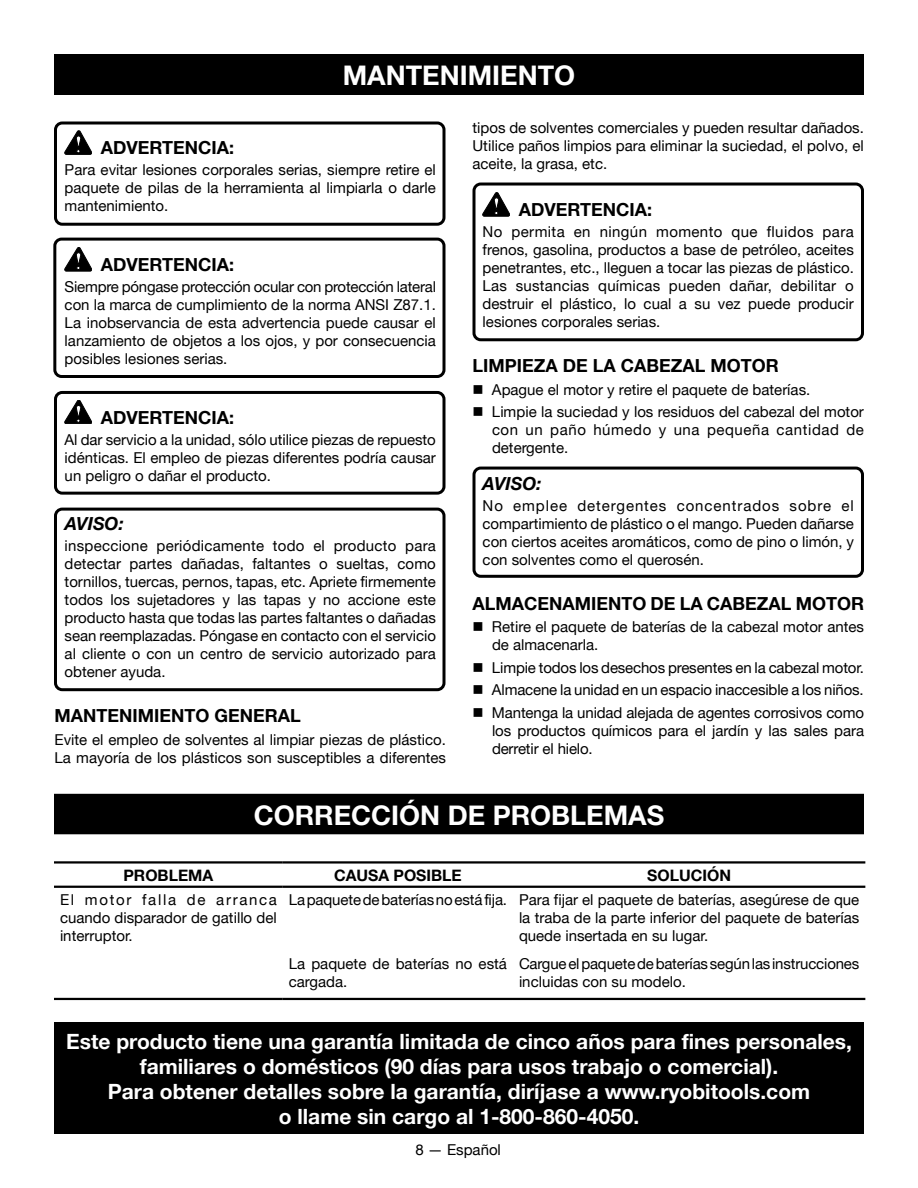
<style>
.page{position:relative;width:918px;height:1188px;background:#fff}
.page>*{position:absolute;margin:0;border:0;box-sizing:border-box;transform-origin:0 0}
.HEADING{font:700 27px "Helvetica Neue";color:#fff}
.Warning{font:700 21px/25.2px "Helvetica Neue";color:#fff;text-align:center}
.Heading_2{font:700 18px "Helvetica Neue";color:#000}
.Warning-2{font:700 18px "Helvetica Neue";color:#000}
.Notice{font:italic 700 18px "Helvetica Neue";color:#000}
.Body_text{font:700 15.75px "Helvetica Neue";color:#000}
.Warning_Text{font:15px/18px "Helvetica Neue";color:#000;text-align:justify}
.Body_text-2{font:15px/18px "Helvetica Neue";color:#000}
.bullets{font:15px/18px "Helvetica Neue";color:#000;text-align:justify}
</style>
<div class="page">
<svg style="left:483px;top:193px;width:27px;height:23px"></svg>
<svg style="left:65px;top:131px;width:27px;height:23px"></svg>
<svg style="left:65px;top:247px;width:27px;height:24px"></svg>
<svg style="left:65px;top:400px;width:27px;height:24px"></svg>
<div style="left:54px;top:122px;width:392px;height:104px;border:3px solid #000;border-radius:7px"></div>
<div style="left:53px;top:238px;width:393px;height:140px;border:3px solid #000;border-radius:7px"></div>
<div style="left:54px;top:391px;width:392px;height:104px;border:3px solid #000;border-radius:7px"></div>
<hr style="left:54px;top:861px;width:229px;height:3px;background:#000">
<hr style="left:283px;top:861px;width:230px;height:3px;background:#000">
<hr style="left:513px;top:861px;width:352px;height:3px;background:#000">
<hr style="left:54px;top:886px;width:229px;height:2px;background:#000">
<hr style="left:283px;top:886px;width:230px;height:2px;background:#000">
<hr style="left:513px;top:886px;width:352px;height:2px;background:#000">
<hr style="left:54px;top:998px;width:229px;height:2px;background:#000">
<hr style="left:283px;top:998px;width:230px;height:2px;background:#000">
<hr style="left:513px;top:998px;width:352px;height:2px;background:#000">
<div style="left:472px;top:467px;width:392px;height:111px;border:3px solid #000;border-radius:7px"></div>
<div style="left:54px;top:508px;width:392px;height:183px;border:3px solid #000;border-radius:7px"></div>
<div style="left:54px;top:1023px;width:810px;height:111px;background:#000"></div>
<div style="left:54px;top:54px;width:810px;height:40px;background:#000"></div>
<div style="left:472px;top:183px;width:392px;height:158px;border:3px solid #000;border-radius:7px"></div>
<div style="left:55px;top:795px;width:808px;height:39px;background:#000"></div>
<div style="left:54px;top:794px;width:810px;height:40px;border:2px solid #000"></div>
<p class="HEADING" style="left:343px;top:58px;width:234px">MANTENIMIENTO</p>
<p class="Warning-2" style="left:101px;top:137px;width:135px">ADVERTENCIA:</p>
<p class="Warning_Text" style="left:65px;top:161px;width:373px">Para evitar lesiones corporales serias, siempre retire el paquete de pilas de la herramienta al limpiarla o darle mantenimiento.</p>
<p class="Warning-2" style="left:101px;top:254px;width:135px">ADVERTENCIA:</p>
<p class="Warning_Text" style="left:65px;top:278px;width:373px">Siempre póngase protección ocular con protección lateral con la marca de cumplimiento de la norma ANSI Z87.1.<br>La inobservancia de esta advertencia puede causar el lanzamiento de objetos a los ojos, y por consecuencia posibles lesiones serias.</p>
<p class="Warning-2" style="left:101px;top:406px;width:135px">ADVERTENCIA:</p>
<p class="Warning_Text" style="left:65px;top:430px;width:373px">Al dar servicio a la unidad, sólo utilice piezas de repuesto idénticas. El empleo de piezas diferentes podría causar un peligro o dañar el producto.</p>
<p class="Notice" style="left:65px;top:513px;width:61px">AVISO:</p>
<p class="Warning_Text" style="left:65px;top:537px;width:373px">inspeccione periódicamente todo el producto para detectar partes dañadas, faltantes o sueltas, como tornillos, tuercas, pernos, tapas, etc. Apriete firmemente todos los sujetadores y las tapas y no accione este producto hasta que todas las partes faltantes o dañadas sean reemplazadas. Póngase en contacto con el servicio al cliente o con un centro de servicio autorizado para obtener ayuda.</p>
<p class="Heading_2" style="left:55px;top:705px;width:248px">MANTENIMIENTO GENERAL</p>
<p class="Body_text-2" style="left:55px;top:730px;width:393px">Evite el empleo de solventes al limpiar piezas de plástico.<br>La mayoría de los plásticos son susceptibles a diferentes</p>
<p class="Body_text-2" style="left:472px;top:119px;width:393px;text-align:justify">tipos de solventes comerciales y pueden resultar dañados.<br>Utilice paños limpios para eliminar la suciedad, el polvo, el aceite, la grasa, etc.</p>
<p class="Warning-2" style="left:519px;top:199px;width:135px">ADVERTENCIA:</p>
<p class="Warning_Text" style="left:483px;top:223px;width:373px">No permita en ningún momento que fluidos para frenos, gasolina, productos a base de petróleo, aceites penetrantes, etc., lleguen a tocar las piezas de plástico.<br>Las sustancias químicas pueden dañar, debilitar o destruir el plástico, lo cual a su vez puede producir lesiones corporales serias.</p>
<p class="Heading_2" style="left:472px;top:355px;width:308px">LIMPIEZA DE LA CABEZAL MOTOR</p>
<p class="bullets" style="left:472px;top:380px;width:339px">■ Apague el motor y retire el paquete de baterías.</p>
<p class="bullets" style="left:492px;top:403px;width:373px;text-indent:-20px">■ Limpie la suciedad y los residuos del cabezal del motor con un paño húmedo y una pequeña cantidad de detergente.</p>
<p class="Notice" style="left:483px;top:472px;width:61px">AVISO:</p>
<p class="Warning_Text" style="left:483px;top:496px;width:373px">No emplee detergentes concentrados sobre el compartimiento de plástico o el mango. Pueden dañarse con ciertos aceites aromáticos, como de pino o limón, y con solventes como el querosén.</p>
<p class="Heading_2" style="left:472px;top:592px;width:393px">ALMACENAMIENTO DE LA CABEZAL MOTOR</p>
<p class="bullets" style="left:492px;top:618px;width:374px;text-indent:-20px">■ Retire el paquete de baterías de la cabezal motor antes de almacenarla.</p>
<p class="bullets" style="left:472px;top:658px;width:393px">■ Limpie todos los desechos presentes en la cabezal motor.</p>
<p class="bullets" style="left:472px;top:681px;width:393px">■ Almacene la unidad en un espacio inaccesible a los niños.</p>
<p class="bullets" style="left:492px;top:703px;width:374px;text-indent:-20px">■ Mantenga la unidad alejada de agentes corrosivos como los productos químicos para el jardín y las sales para derretir el hielo.</p>
<p class="HEADING" style="left:254px;top:798px;width:412px">CORRECCIÓN DE PROBLEMAS</p>
<p class="Body_text" style="left:123px;top:865px;width:91px">PROBLEMA</p>
<p class="Body_text" style="left:334px;top:865px;width:129px">CAUSA POSIBLE</p>
<p class="Body_text" style="left:647px;top:865px;width:85px">SOLUCIÓN</p>
<p class="Warning_Text" style="left:60px;top:890px;width:218px">El motor falla de arranca cuando disparador de gatillo del interruptor.</p>
<p class="Body_text-2" style="left:289px;top:890px;width:220px">La paquete de baterías no está fija.</p>
<p class="Body_text-2" style="left:289px;top:955px;width:220px">La paquete de baterías no está cargada.</p>
<p class="Body_text-2" style="left:519px;top:890px;width:342px;text-align:justify">Para fijar el paquete de baterías, asegúrese de que la traba de la parte inferior del paquete de baterías quede insertada en su lugar.</p>
<p class="Body_text-2" style="left:519px;top:955px;width:342px">Cargue el paquete de baterías según las instrucciones incluidas con su modelo.</p>
<p class="Warning" style="left:66px;top:1028px;width:787px">Este producto tiene una garantía limitada de cinco años para fines personales, familiares o domésticos (90 días para usos trabajo o comercial).<br>Para obtener detalles sobre la garantía, diríjase a www.ryobitools.com<br>o llame sin cargo al 1-800-860-4050.</p>
<p class="Warning_Text" style="left:415px;top:1140px;width:87px">8 — Español</p>
</div>
